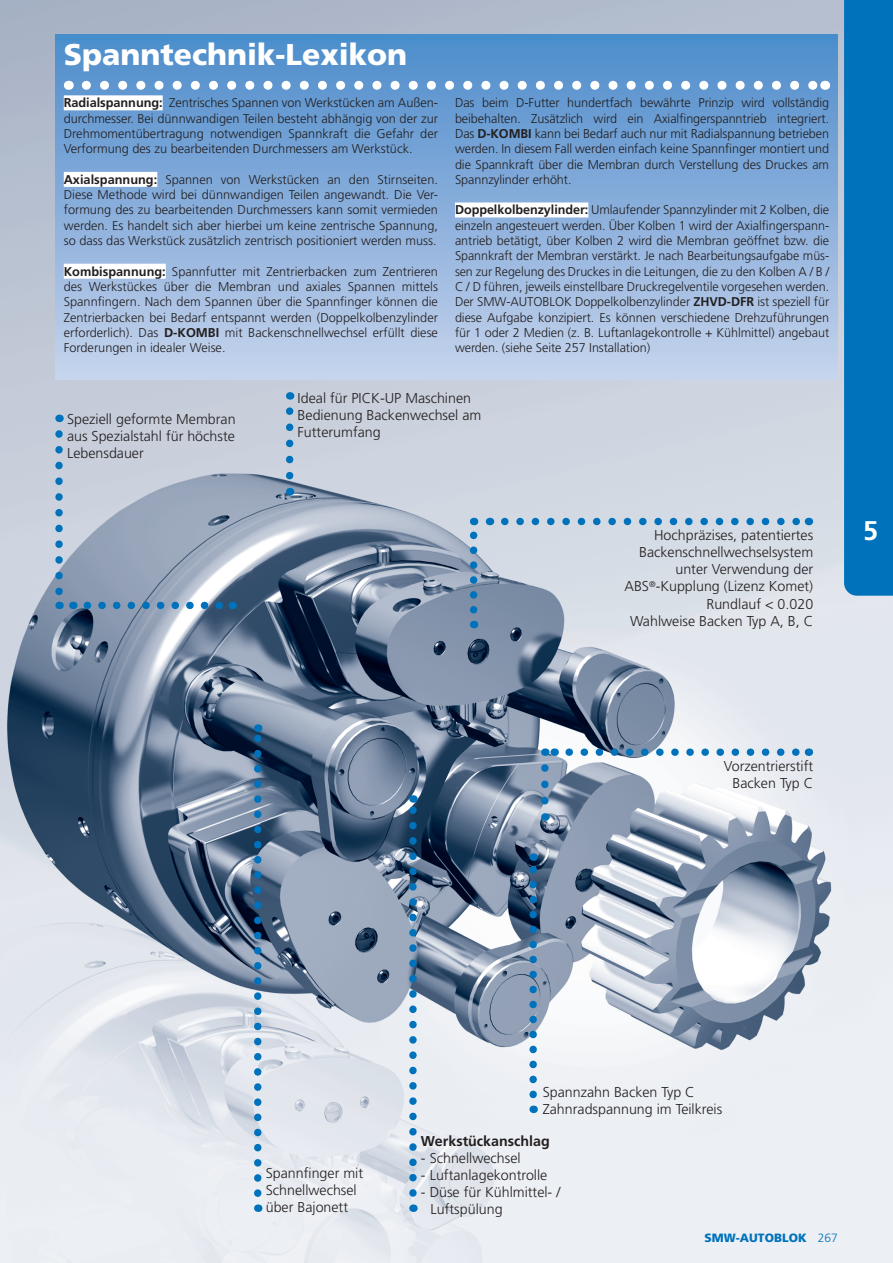
<style>
.page{position:relative;width:893px;height:1263px;background:#fff}
.page>*{position:absolute;margin:0;border:0;box-sizing:border-box;transform-origin:0 0}
.t1{font:900 30px "Frutiger LT Std";color:#fff}
.t2{font:700 27px "Frutiger LT Std";color:#fff}
.t3{font:300 14.25px/17.1px "Frutiger LT Std";color:#231f20}
.t4{font:700 14.25px "Frutiger LT Std";color:#231f20}
.t5{font:300 12.75px/15.3px "Frutiger LT Std";color:#231f20;text-align:justify}
.t6{font:900 12px "Frutiger LT Std";color:#0072bc}
.s1{font-weight:700}
.s2{font-weight:300}
</style>
<div class="page">
<img style="left:0;top:0;width:893px;height:1263px">
<svg style="left:505px;top:518px;width:296px;height:7px;background:#7eb0d3"></svg>
<svg style="left:286px;top:392px;width:7px;height:84px"></svg>
<svg style="left:529px;top:853px;width:8px;height:241px;background:#5789b1"></svg>
<svg style="left:55px;top:434px;width:8px;height:175px"></svg>
<svg style="left:87px;top:602px;width:138px;height:7px"></svg>
<svg style="left:254px;top:724px;width:7px;height:469px;background:#558bb4"></svg>
<div style="left:55px;top:34px;width:783px;height:345px;background:linear-gradient(to bottom,#518fcc,#c4d2eb)"></div>
<svg style="left:470px;top:518px;width:7px;height:92px"></svg>
<svg style="left:569px;top:748px;width:232px;height:8px"></svg>
<svg style="left:541px;top:748px;width:14px;height:53px"></svg>
<svg style="left:409px;top:795px;width:8px;height:398px;background:#699abe"></svg>
<svg style="left:86px;top:81px;width:730px;height:9px"></svg>
<div style="left:64px;top:95px;width:99px;height:15px;background:#fff"></div>
<div style="left:64px;top:172px;width:93px;height:15px;background:#fff"></div>
<div style="left:64px;top:264px;width:102px;height:15px;background:#fff"></div>
<div style="left:455px;top:202px;width:133px;height:15px;background:#fff"></div>
<svg style="left:844px;top:0;width:49px;height:596px;background:#0373bc"></svg>
<h1 class="t1" style="left:64px;top:36px;width:345px">Spanntechnik-Lexikon</h1>
<p class="t5" style="left:64px;top:95px;width:376px"><span class="s1">Radialspannung:</span> Zentrisches Spannen von Werkstücken am Außen&shy;durchmesser. Bei dünnwandigen Teilen besteht abhängig von der zur Drehmomentübertragung notwendigen Spannkraft die Gefahr der Verformung des zu bearbeitenden Durchmessers am Werkstück.</p>
<p class="t5" style="left:64px;top:172px;width:376px"><span class="s1">Axialspannung:</span> Spannen von Werkstücken an den Stirnseiten.<br>Diese Methode wird bei dünnwandigen Teilen angewandt. Die Ver&shy;formung des zu bearbeitenden Durchmessers kann somit vermieden werden. Es handelt sich aber hierbei um keine zentrische Spannung, so dass das Werkstück zusätzlich zentrisch positioniert werden muss.</p>
<p class="t5" style="left:64px;top:264px;width:376px"><span class="s1">Kombispannung:</span> Spannfutter mit Zentrierbacken zum Zentrieren des Werkstückes über die Membran und axiales Spannen mittels Spannfingern. Nach dem Spannen über die Spannfinger können die Zentrierbacken bei Bedarf entspannt werden (Doppelkolbenzylinder erforderlich). Das <span class="s1">D-KOMBI</span> mit Backenschnellwechsel erfüllt diese Forderungen in idealer Weise.</p>
<p class="t5" style="left:455px;top:95px;width:376px">Das beim D-Futter hundertfach bewährte Prinzip wird vollständig beibehalten. Zusätzlich wird ein Axialfingerspanntrieb integriert.<br>Das <span class="s1">D-KOMBI</span> kann bei Bedarf auch nur mit Radialspannung betrieben werden. In diesem Fall werden einfach keine Spannfinger montiert und die Spannkraft über die Membran durch Verstellung des Druckes am Spannzylinder erhöht.</p>
<p class="t5" style="left:455px;top:203px;width:376px"><span class="s1">Doppelkolbenzylinder:</span> Umlaufender Spannzylinder mit 2 Kolben, die einzeln angesteuert werden. Über Kolben 1 wird der Axialfingerspann&shy;antrieb betätigt, über Kolben 2 wird die Membran geöffnet bzw. die Spannkraft der Membran verstärkt. Je nach Bearbeitungsaufgabe müs&shy;sen zur Regelung des Druckes in die Leitungen, die zu den Kolben A / B / C / D führen, jeweils einstellbare Druckregelventile vorgesehen werden.<br>Der SMW-AUTOBLOK Doppelkolbenzylinder <span class="s1">ZHVD-DFR</span> ist speziell für diese Aufgabe konzipiert. Es können verschiedene Drehzuführungen für 1 oder 2 Medien (z. B. Luftanlagekontrolle + Kühlmittel) angebaut werden. (siehe Seite 257 Installation)</p>
<p class="t3" style="left:67px;top:410px;width:170px;text-align:justify">Speziell geformte Membran aus Spezialstahl für höchste Lebensdauer</p>
<p class="t3" style="left:298px;top:389px;width:185px">Ideal für PICK-UP Maschinen<br>Bedienung Backenwechsel am<br>Futterumfang</p>
<p class="t3" style="left:624px;top:527px;width:190px;text-align:right">Hochpräzises, patentiertes<br>Backenschnellwechselsystem unter Verwendung der<br>ABS<sup>®</sup>-Kupplung (Lizenz Komet)<br>Rundlauf &lt; 0.020<br>Wahlweise Backen Typ A, B, C</p>
<h2 class="t2" style="left:863px;top:515px;width:17px">5</h2>
<p class="t3" style="left:724px;top:758px;width:91px;text-align:right">Vorzentrierstift<br>Backen Typ C</p>
<p class="t3" style="left:266px;top:1164px;width:99px">Spannfinger mit<br>Schnellwechsel über Bajonett</p>
<p class="t3" style="left:543px;top:1084px;width:181px">Spannzahn Backen Typ C<br>Zahnradspannung im Teilkreis</p>
<p class="t4" style="left:421px;top:1132px;width:130px">Werkstückanschlag</p>
<p class="t3" style="left:421px;top:1149px;width:101px">- Schnellwechsel</p>
<p class="t3" style="left:421px;top:1166px;width:128px">- Luftanlagekontrolle</p>
<p class="t3" style="left:431px;top:1184px;width:131px;text-indent:-10px">- Düse für Kühlmittel- /<br>Luftspülung</p>
<p class="t6" style="left:705px;top:1231px;width:135px">SMW-AUTOBLOK <span class="s2">267</span></p>
</div>
